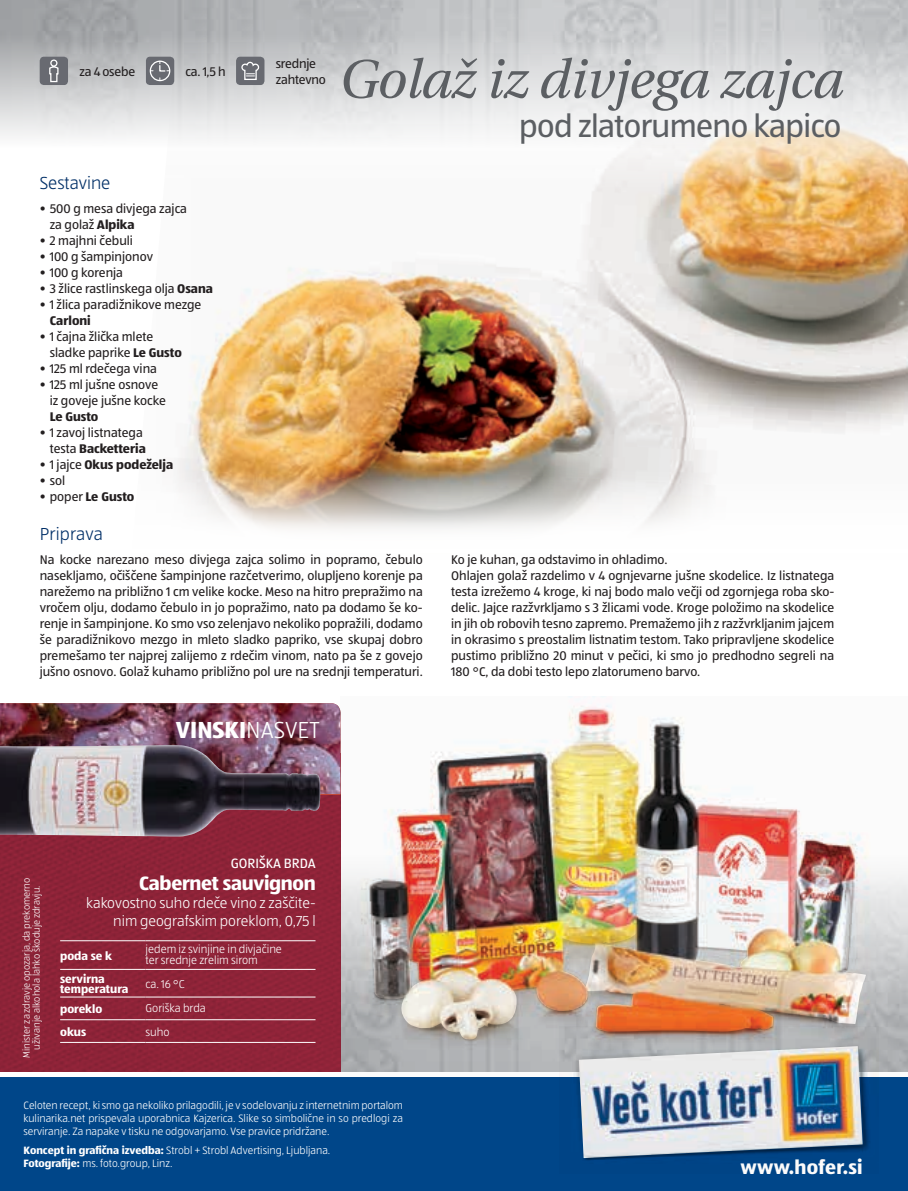
<style>
.page{position:relative;width:908px;height:1191px;background:#fff}
.page>*{position:absolute;margin:0;border:0;box-sizing:border-box;transform-origin:0 0}
.t1{font:italic 54px "Utopia";letter-spacing:-.015em;color:#5c5f63}
.t2{font:32.4px "ALDISUEDOT";letter-spacing:-.02em;color:#5c5f63}
.t3{font:700 24px "ALDISUEDOT";color:#fff}
.t4{font:20px "ALDISUED Bold";letter-spacing:-.015em;color:#fff}
.t5{font:20px "ALDISUED Bold";letter-spacing:.01em;color:#fff}
.t6{font:300 18px "ALDISUEDOT";color:#002f67}
.t7{font:300 15px/18px "ALDISUEDOT";color:#fff;text-align:right}
.t8{font:14px "ALDISUEDOT";color:#fff}
.t9{font:13px/16px "ALDISUEDOT";color:#231f20}
.t10{font:700 13px "ALDISUEDOT";color:#231f20}
.t11{font:12px/10px "ALDISUED Bold";color:#fff}
.t12{font:300 11.8px/11.6px "ALDISUEDOT";color:#fff}
.t13{font:11.8px "ALDISUED Light";color:#fff}
.t14{font:300 11px/13px "ALDISUEDOT";color:#fff;text-align:justify}
.t15{font:300 10px/10px "ALDISUEDOT";color:#fff;text-align:center}
.s1{font-weight:700}
.s2{font-weight:400}
.s3{font-weight:300}
</style>
<div class="page">
<div style="left:0;top:1077px;width:907px;height:114px;background:#004689"></div>
<svg style="left:0;top:34px;width:907px;height:112px;background:#c9cbcc"></svg>
<div style="left:0;top:794px;width:340px;height:277px;background:#8d2338"></div>
<img style="left:0;top:703px;width:340px;height:91px">
<img style="left:340px;top:696px;width:567px;height:381px">
<img style="left:370px;top:712px;width:210px;height:327px">
<img style="left:131px;top:54px;width:776px;height:414px">
<svg style="left:268px;top:468px;width:444px;height:8px;background:#bca385"></svg>
<svg style="left:268px;top:476px;width:445px;height:53px"></svg>
<svg style="left:146px;top:57px;width:28px;height:28px"></svg>
<div style="left:150px;top:61px;width:20px;height:20px;border:1px solid #fff;border-radius:50%"></div>
<svg style="left:150px;top:61px;width:19px;height:11px"></svg>
<div style="left:236px;top:57px;width:28px;height:28px;background:#686a71"></div>
<svg style="left:241px;top:61px;width:19px;height:19px"></svg>
<div style="left:40px;top:57px;width:28px;height:28px;background:#686a71"></div>
<svg style="left:49px;top:59px;width:10px;height:24px"></svg>
<hr style="left:60px;top:940px;width:85px;height:1px;background:#fff">
<hr style="left:145px;top:940px;width:170px;height:1px;background:#fff">
<hr style="left:60px;top:969px;width:85px;height:1px;background:#fff">
<hr style="left:145px;top:969px;width:170px;height:1px;background:#fff">
<hr style="left:60px;top:996px;width:85px;height:1px;background:#fff">
<hr style="left:145px;top:996px;width:170px;height:1px;background:#fff">
<hr style="left:60px;top:1019px;width:85px;height:1px;background:#fff">
<hr style="left:145px;top:1019px;width:170px;height:1px;background:#fff">
<hr style="left:60px;top:1042px;width:85px;height:1px;background:#fff">
<hr style="left:145px;top:1042px;width:170px;height:1px;background:#fff">
<div style="left:0;top:175px;width:268px;height:519px;background:#fff"></div>
<img style="left:0;top:745px;width:320px;height:91px">
<img style="left:559px;top:1027px;width:318px;height:134px">
<img style="left:578px;top:1046px;width:284px;height:112px">
<p class="t9" style="left:79px;top:63px;width:57px">za 4 osebe</p>
<h1 class="t1" style="left:337px;top:50px;width:505px">Golaž iz divjega zajca</h1>
<h2 class="t2" style="left:519px;top:105px;width:323px">pod zlatorumeno kapico</h2>
<p class="t9" style="left:185px;top:63px;width:42px">ca. 1,5 h</p>
<p class="t9" style="left:276px;top:55px;width:52px">srednje zahtevno</p>
<h3 class="t6" style="left:40px;top:172px;width:72px">Sestavine</h3>
<p class="t9" style="left:50px;top:200px;width:139px;text-indent:-10px">• 500 g mesa divjega zajca za golaž <span class="s1">Alpika</span></p>
<p class="t9" style="left:40px;top:232px;width:95px">• 2 majhni čebuli</p>
<p class="t9" style="left:40px;top:248px;width:115px">• 100 g šampinjonov</p>
<p class="t9" style="left:40px;top:264px;width:85px">• 100 g korenja</p>
<p class="t9" style="left:40px;top:280px;width:175px">• 3 žlice rastlinskega olja <span class="s1">Osana</span></p>
<p class="t9" style="left:40px;top:296px;width:163px">• 1 žlica paradižnikove mezge</p>
<p class="t10" style="left:50px;top:312px;width:43px">Carloni</p>
<p class="t9" style="left:50px;top:328px;width:133px;text-indent:-10px">• 1 čajna žlička mlete sladke paprike <span class="s1">Le Gusto</span></p>
<p class="t9" style="left:40px;top:360px;width:119px">• 125 ml rdečega vina</p>
<p class="t9" style="left:50px;top:376px;width:117px;text-indent:-10px">• 125 ml jušne osnove iz goveje jušne kocke</p>
<p class="t10" style="left:50px;top:408px;width:50px">Le Gusto</p>
<p class="t9" style="left:40px;top:424px;width:108px;text-align:right">• 1 zavoj listnatega testa <span class="s1">Backetteria</span></p>
<p class="t10" style="left:40px;top:456px;width:135px"><span class="s2">• 1 jajce</span> Okus podeželja</p>
<p class="t9" style="left:40px;top:472px;width:27px">• sol</p>
<p class="t10" style="left:40px;top:488px;width:96px"><span class="s2">• poper</span> Le Gusto</p>
<h3 class="t6" style="left:40px;top:522px;width:65px">Priprava</h3>
<p class="t9" style="left:40px;top:551px;width:384px;text-align:justify">Na kocke narezano meso divjega zajca solimo in popramo, čebulo nasekljamo, očiščene šampinjone razčetverimo, olupljeno korenje pa narežemo na približno 1 cm velike kocke. Meso na hitro prepražimo na vročem olju, dodamo čebulo in jo popražimo, nato pa dodamo še ko&shy;renje in šampinjone. Ko smo vso zelenjavo nekoliko popražili, dodamo še paradižnikovo mezgo in mleto sladko papriko, vse skupaj dobro premešamo ter najprej zalijemo z rdečim vinom, nato pa še z govejo jušno osnovo. Golaž kuhamo približno pol ure na srednji temperaturi.</p>
<p class="t9" style="left:451px;top:551px;width:384px">Ko je kuhan, ga odstavimo in ohladimo.<br>Ohlajen golaž razdelimo v 4 ognjevarne jušne skodelice. Iz listnatega testa izrežemo 4 kroge, ki naj bodo malo večji od zgornjega roba sko&shy;delic. Jajce razžvrkljamo s 3 žlicami vode. Kroge položimo na skodelice in jih ob robovih tesno zapremo. Premažemo jih z razžvrkljanim jajcem in okrasimo s preostalim listnatim testom. Tako pripravljene skodelice pustimo približno 20 minut v pečici, ki smo jo predhodno segreli na 180 °C, da dobi testo lepo zlatorumeno barvo.</p>
<h3 class="t3" style="left:176px;top:713px;width:145px">VINSKI<span class="s3">NASVET</span></h3>
<p class="t15" style="left:21px;top:1057px;width:181px;rotate:-90deg">Minister za zdravje opozarja, da prekomerno uživanje alkohola lahko škoduje zdravju.</p>
<p class="t8" style="left:231px;top:854px;width:86px">GORIŠKA BRDA</p>
<h3 class="t4" style="left:139px;top:870px;width:178px">Cabernet sauvignon</h3>
<p class="t7" style="left:86px;top:893px;width:231px">kakovostno suho rdeče vino z zaščite&shy;nim geografskim poreklom, 0,75 l</p>
<p class="t11" style="left:60px;top:950px;width:53px">poda se k</p>
<p class="t12" style="left:145px;top:942px;width:138px">jedem iz svinjine in divjačine ter srednje zrelim sirom</p>
<p class="t11" style="left:60px;top:973px;width:70px">servirna temperatura</p>
<p class="t13" style="left:145px;top:976px;width:41px">ca. 16 °C</p>
<p class="t11" style="left:60px;top:1003px;width:44px">poreklo</p>
<p class="t12" style="left:145px;top:1001px;width:62px">Goriška brda</p>
<p class="t11" style="left:60px;top:1026px;width:28px">okus</p>
<p class="t12" style="left:145px;top:1025px;width:26px">suho</p>
<p class="t14" style="left:23px;top:1098px;width:381px">Celoten recept, ki smo ga nekoliko prilagodili, je v sodelovanju z internetnim portalom kulinarika.net prispevala uporabnica Kajzerica. Slike so simbolične in so predlogi za serviranje. Za napake v tisku ne odgovarjamo. Vse pravice pridržane.</p>
<p class="t14" style="left:23px;top:1143px;width:308px"><span class="s1">Koncept in grafična izvedba:</span> Strobl + Strobl Advertising, Ljubljana.<br><span class="s1">Fotografije:</span> ms. foto.group, Linz.</p>
<h3 class="t5" style="left:740px;top:1154px;width:123px">www.hofer.si</h3>
</div>
